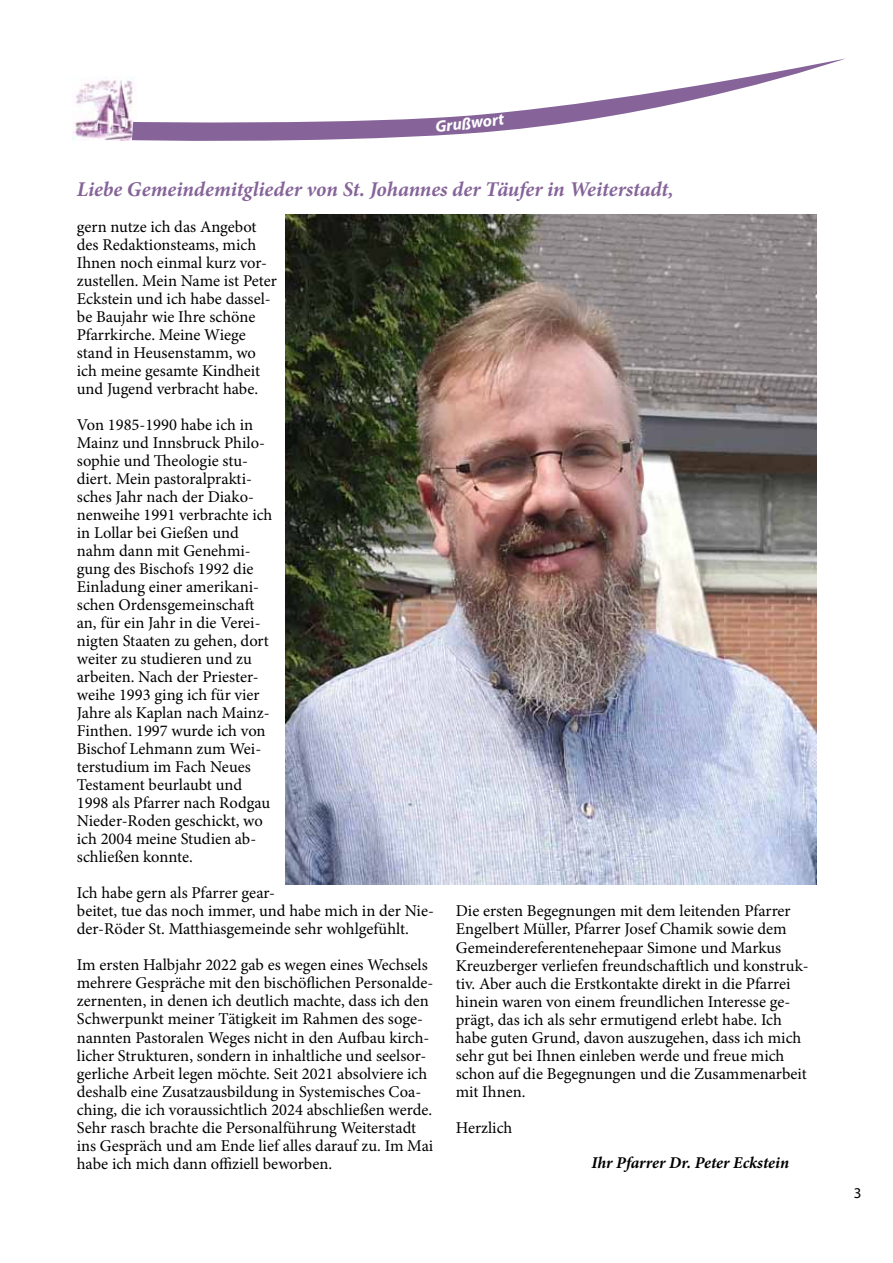
<style>
.page{position:relative;width:893px;height:1263px;background:#fff}
.page>*{position:absolute;margin:0;border:0;box-sizing:border-box;transform-origin:0 0}
.t1{font:italic 700 21px "Minion Pro";letter-spacing:-.005em;color:#866499}
.t2{font:16.5px/18px "Minion Pro";color:#000}
.t3{font:italic 700 16.5px "Minion Pro";letter-spacing:-.005em;color:#000}
.t4{font:15px "Myriad Pro";color:#000}
</style>
<div class="page">
<img style="left:72px;top:78px;width:60px;height:62px">
<svg style="left:132px;top:58px;width:713px;height:83px"></svg>
<img style="left:285px;top:214px;width:531px;height:671px">
<svg style="left:436px;top:113px;width:69px;height:19px"></svg>
<p class="t1" style="left:77px;top:175px;width:598px">Liebe Gemeindemitglieder von St. Johannes der Täufer in Weiterstadt,</p>
<p class="t2" style="left:77px;top:218px;width:202px">gern nutze ich das Angebot des Redaktionsteams, mich<br>Ihnen noch einmal kurz vor&shy;zustellen. Mein Name ist Peter<br>Eckstein und ich habe dassel&shy;be Baujahr wie Ihre schöne<br>Pfarrkirche. Meine Wiege stand in Heusenstamm, wo ich meine gesamte Kindheit und Jugend verbracht habe.</p>
<p class="t2" style="left:77px;top:416px;width:197px">Von 1985-1990 habe ich in<br>Mainz und Innsbruck Philo&shy;sophie und Theologie stu&shy;diert. Mein pastoralprakti&shy;sches Jahr nach der Diako&shy;nenweihe 1991 verbrachte ich in Lollar bei Gießen und nahm dann mit Genehmi&shy;gung des Bischofs 1992 die<br>Einladung einer amerikani&shy;schen Ordensgemeinschaft an, für ein Jahr in die Verei&shy;nigten Staaten zu gehen, dort weiter zu studieren und zu arbeiten. Nach der Priester&shy;weihe 1993 ging ich für vier<br>Jahre als Kaplan nach Mainz-<br>Finthen. 1997 wurde ich von<br>Bischof Lehmann zum Wei&shy;terstudium im Fach Neues<br>Testament beurlaubt und<br>1998 als Pfarrer nach Rodgau<br>Nieder-Roden geschickt, wo ich 2004 meine Studien ab&shy;schließen konnte.</p>
<p class="t2" style="left:77px;top:884px;width:359px">Ich habe gern als Pfarrer gear-<br>beitet, tue das noch immer, und habe mich in der Nie&shy;der-Röder St. Matthiasgemeinde sehr wohlgefühlt.</p>
<p class="t2" style="left:77px;top:956px;width:358px">Im ersten Halbjahr 2022 gab es wegen eines Wechsels mehrere Gespräche mit den bischöflichen Personalde&shy;zernenten, in denen ich deutlich machte, dass ich den Schwerpunkt meiner Tätigkeit im Rahmen des soge&shy;nannten Pastoralen Weges nicht in den Aufbau kirch&shy;licher Strukturen, sondern in inhaltliche und seelsor&shy;gerliche Arbeit legen möchte. Seit 2021 absolviere ich deshalb eine Zusatzausbildung in Systemisches Coa&shy;ching, die ich voraussichtlich 2024 abschließen werde.<br>Sehr rasch brachte die Personalführung Weiterstadt ins Gespräch und am Ende lief alles darauf zu. Im Mai habe ich mich dann offiziell beworben.</p>
<p class="t2" style="left:456px;top:902px;width:354px">Die ersten Begegnungen mit dem leitenden Pfarrer Engelbert Müller, Pfarrer Josef Chamik sowie dem Gemeindereferentenehepaar Simone und Markus Kreuzberger verliefen freundschaftlich und konstruk&shy;tiv. Aber auch die Erstkontakte direkt in die Pfarrei hinein waren von einem freundlichen Interesse ge&shy;prägt, das ich als sehr ermutigend erlebt habe. Ich habe guten Grund, davon auszugehen, dass ich mich sehr gut bei Ihnen einleben werde und freue mich schon auf die Begegnungen und die Zusammenarbeit mit Ihnen.</p>
<p class="t2" style="left:456px;top:1118px;width:58px">Herzlich</p>
<p class="t3" style="left:591px;top:1151px;width:199px">Ihr Pfarrer Dr. Peter Eckstein</p>
<p class="t4" style="left:854px;top:1183px;width:9px">3</p>
</div>
